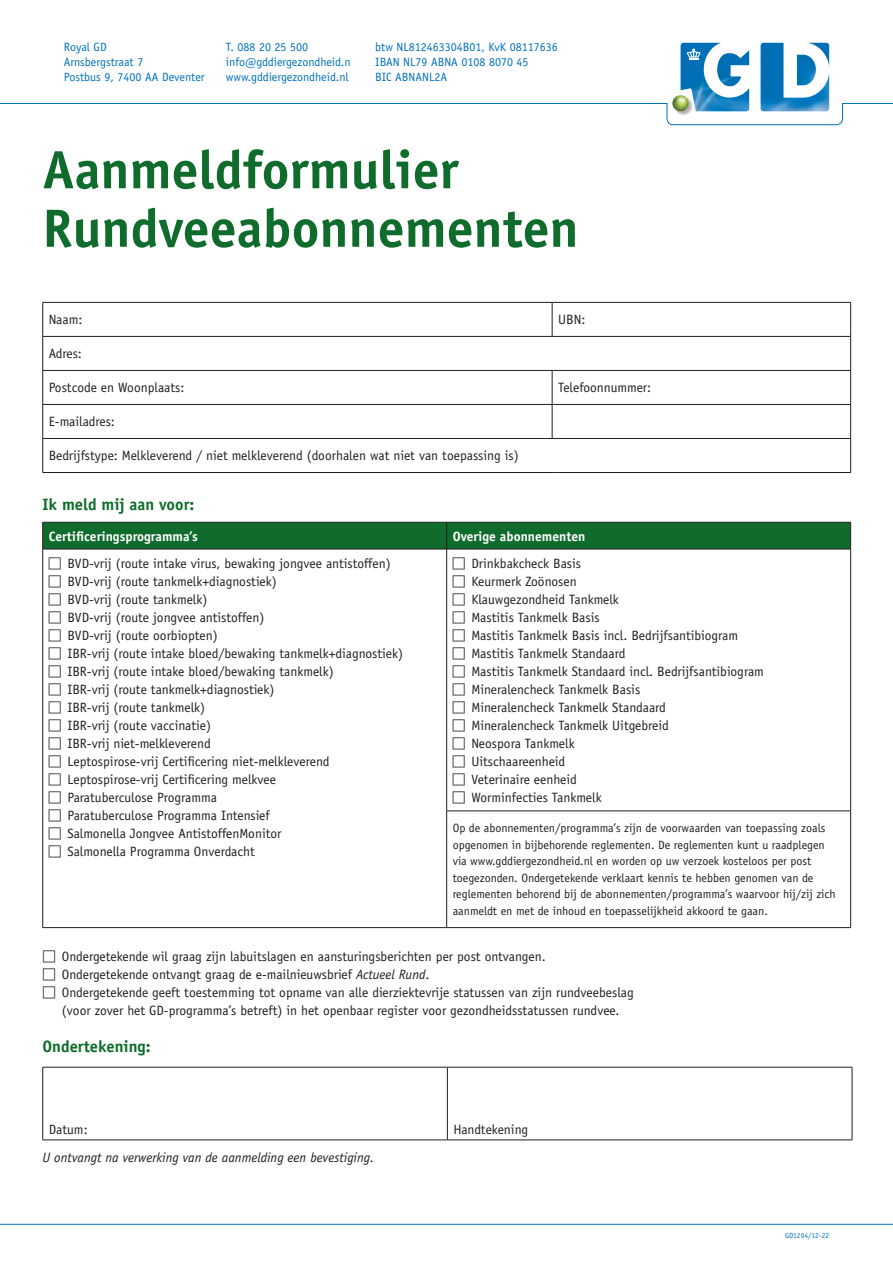
<style>
.page{position:relative;width:893px;height:1263px;background:#fff}
.page>*{position:absolute;margin:0;border:0;box-sizing:border-box;transform-origin:0 0}
.t1{font:700 54px/58.5px "Officina Sans Std";color:#0f6c2c}
.t2{font:700 16.5px "Officina Sans Std";color:#0f6c2c}
.t3{font:13.5px/18px "Officina Sans Std";color:#231f20}
.t4{font:italic 13.5px "Officina Sans Std";color:#231f20}
.t5{font:700 13.5px "Officina Sans Std";color:#fff}
.t6{font:12px/16.5px "Officina Sans Std";color:#231f20}
.t7{font:12px/15px "Officina Sans Std";color:#0071bb}
.t8{font:7.5px "Officina Sans Std";color:#0071bb}
.s1{font-style:italic}
</style>
<div class="page">
<hr style="left:0;top:1224px;width:893px;height:1px;background:#0071bb">
<hr style="left:43px;top:302px;width:509px;height:1px;background:#231f20">
<hr style="left:42px;top:303px;width:1px;height:33px;background:#231f20">
<hr style="left:552px;top:302px;width:299px;height:1px;background:#231f20">
<hr style="left:552px;top:303px;width:1px;height:33px;background:#231f20">
<hr style="left:850px;top:303px;width:1px;height:33px;background:#231f20">
<hr style="left:43px;top:336px;width:509px;height:1px;background:#231f20">
<hr style="left:42px;top:337px;width:1px;height:33px;background:#231f20">
<hr style="left:552px;top:336px;width:299px;height:1px;background:#231f20">
<hr style="left:850px;top:337px;width:1px;height:33px;background:#231f20">
<hr style="left:43px;top:370px;width:509px;height:1px;background:#231f20">
<hr style="left:42px;top:371px;width:1px;height:33px;background:#231f20">
<hr style="left:552px;top:370px;width:299px;height:1px;background:#231f20">
<hr style="left:552px;top:371px;width:1px;height:33px;background:#231f20">
<hr style="left:850px;top:371px;width:1px;height:33px;background:#231f20">
<hr style="left:43px;top:404px;width:509px;height:1px;background:#231f20">
<hr style="left:42px;top:405px;width:1px;height:33px;background:#231f20">
<hr style="left:552px;top:404px;width:299px;height:1px;background:#231f20">
<hr style="left:552px;top:405px;width:1px;height:33px;background:#231f20">
<hr style="left:850px;top:405px;width:1px;height:33px;background:#231f20">
<hr style="left:43px;top:438px;width:509px;height:1px;background:#231f20">
<hr style="left:42px;top:439px;width:1px;height:33px;background:#231f20">
<hr style="left:552px;top:438px;width:299px;height:1px;background:#231f20">
<hr style="left:850px;top:439px;width:1px;height:33px;background:#231f20">
<hr style="left:43px;top:472px;width:509px;height:1px;background:#231f20">
<hr style="left:552px;top:472px;width:299px;height:1px;background:#231f20">
<svg style="left:42px;top:522px;width:809px;height:27px;background:#10682b"></svg>
<hr style="left:43px;top:549px;width:404px;height:1px;background:#231f20">
<hr style="left:42px;top:549px;width:1px;height:262px;background:#231f20">
<hr style="left:447px;top:549px;width:404px;height:1px;background:#231f20">
<hr style="left:446px;top:549px;width:1px;height:262px;background:#231f20">
<hr style="left:850px;top:549px;width:1px;height:262px;background:#231f20">
<hr style="left:42px;top:811px;width:1px;height:116px;background:#231f20">
<hr style="left:446px;top:811px;width:405px;height:1px;background:#231f20">
<hr style="left:446px;top:811px;width:1px;height:116px;background:#231f20">
<hr style="left:850px;top:811px;width:1px;height:116px;background:#231f20">
<hr style="left:43px;top:927px;width:404px;height:1px;background:#231f20">
<hr style="left:447px;top:927px;width:404px;height:1px;background:#231f20">
<hr style="left:43px;top:1067px;width:404px;height:1px;background:#231f20">
<hr style="left:42px;top:1067px;width:1px;height:73px;background:#231f20">
<hr style="left:447px;top:1067px;width:405px;height:1px;background:#231f20">
<hr style="left:447px;top:1067px;width:1px;height:73px;background:#231f20">
<hr style="left:852px;top:1067px;width:1px;height:73px;background:#231f20">
<hr style="left:43px;top:1140px;width:404px;height:1px;background:#231f20">
<hr style="left:447px;top:1140px;width:405px;height:1px;background:#231f20">
<img style="left:681px;top:43px;width:148px;height:60px">
<img style="left:686px;top:96px;width:7px;height:7px">
<img style="left:672px;top:95px;width:17px;height:16px;border-radius:8px">
<svg style="left:687px;top:49px;width:14px;height:10px"></svg>
<svg style="left:0;top:103px;width:893px;height:22px"></svg>
<p class="t7" style="left:64px;top:40px;width:142px">Royal GD<br>Arnsbergstraat 7<br>Postbus 9, 7400 AA Deventer</p>
<p class="t7" style="left:226px;top:40px;width:126px">T. 088 20 25 500 info@gddiergezondheid.n www.gddiergezondheid.nl</p>
<p class="t7" style="left:375px;top:40px;width:184px">btw NL812463304B01, KvK 08117636<br>IBAN NL79 ABNA 0108 8070 45<br>BIC ABNANL2A</p>
<h1 class="t1" style="left:43px;top:140px;width:538px">Aanmeldformulier<br>Rundveeabonnementen</h1>
<p class="t3" style="left:49px;top:311px;width:35px">Naam:</p>
<p class="t3" style="left:558px;top:311px;width:29px">UBN:</p>
<p class="t3" style="left:49px;top:345px;width:35px">Adres:</p>
<p class="t3" style="left:49px;top:379px;width:137px">Postcode en Woonplaats:</p>
<p class="t3" style="left:558px;top:379px;width:95px">Telefoonnummer:</p>
<p class="t3" style="left:49px;top:413px;width:68px">E-mailadres:</p>
<p class="t3" style="left:49px;top:447px;width:472px">Bedrijfstype: Melkleverend / niet melkleverend (doorhalen wat niet van toepassing is)</p>
<p class="t2" style="left:43px;top:494px;width:153px">Ik meld mij aan voor:</p>
<p class="t5" style="left:49px;top:527px;width:151px">Certificeringsprogramma’s</p>
<p class="t5" style="left:453px;top:527px;width:134px">Overige abonnementen</p>
<p class="t3" style="left:67px;top:555px;width:337px">BVD-vrij (route intake virus, bewaking jongvee antistoffen)<br>BVD-vrij (route tankmelk+diagnostiek)<br>BVD-vrij (route tankmelk)<br>BVD-vrij (route jongvee antistoffen)<br>BVD-vrij (route oorbiopten)<br>IBR-vrij (route intake bloed/bewaking tankmelk+diagnostiek)<br>IBR-vrij (route intake bloed/bewaking tankmelk)<br>IBR-vrij (route tankmelk+diagnostiek)<br>IBR-vrij (route tankmelk)<br>IBR-vrij (route vaccinatie)<br>IBR-vrij niet-melkleverend<br>Leptospirose-vrij Certificering niet-melkleverend Leptospirose-vrij Certificering melkvee<br>Paratuberculose Programma<br>Paratuberculose Programma Intensief<br>Salmonella Jongvee AntistoffenMonitor<br>Salmonella Programma Onverdacht</p>
<p class="t3" style="left:471px;top:555px;width:294px">Drinkbakcheck Basis<br>Keurmerk Zoönosen<br>Klauwgezondheid Tankmelk<br>Mastitis Tankmelk Basis<br>Mastitis Tankmelk Basis incl. Bedrijfsantibiogram<br>Mastitis Tankmelk Standaard<br>Mastitis Tankmelk Standaard incl. Bedrijfsantibiogram<br>Mineralencheck Tankmelk Basis<br>Mineralencheck Tankmelk Standaard<br>Mineralencheck Tankmelk Uitgebreid<br>Neospora Tankmelk<br>Uitschaareenheid<br>Veterinaire eenheid<br>Worminfecties Tankmelk</p>
<p class="t6" style="left:453px;top:820px;width:385px">Op de abonnementen/programma’s zijn de voorwaarden van toepassing zoals opgenomen in bijbehorende reglementen. De reglementen kunt u raadplegen via www.gddiergezondheid.nl en worden op uw verzoek kosteloos per post toegezonden. Ondergetekende verklaart kennis te hebben genomen van de reglementen behorend bij de abonnementen/programma’s waarvoor hij/zij zich aanmeldt en met de inhoud en toepasselijkheid akkoord te gaan.</p>
<p class="t3" style="left:62px;top:947px;width:573px">Ondergetekende wil graag zijn labuitslagen en aansturingsberichten per post ontvangen.<br>Ondergetekende ontvangt graag de e-mailnieuwsbrief <span class="s1">Actueel Rund</span>.<br>Ondergetekende geeft toestemming tot opname van alle dierziektevrije statussen van zijn rundveebeslag (voor zover het GD-programma’s betreft) in het openbaar register voor gezondheidsstatussen rundvee.</p>
<p class="t2" style="left:43px;top:1036px;width:110px">Ondertekening:</p>
<p class="t3" style="left:49px;top:1120px;width:41px">Datum:</p>
<p class="t3" style="left:453px;top:1120px;width:76px">Handtekening</p>
<p class="t4" style="left:43px;top:1150px;width:333px">U ontvangt na verwerking van de aanmelding een bevestiging.</p>
<p class="t8" style="left:785px;top:1231px;width:46px">GD1294/12-22</p>
</div>
